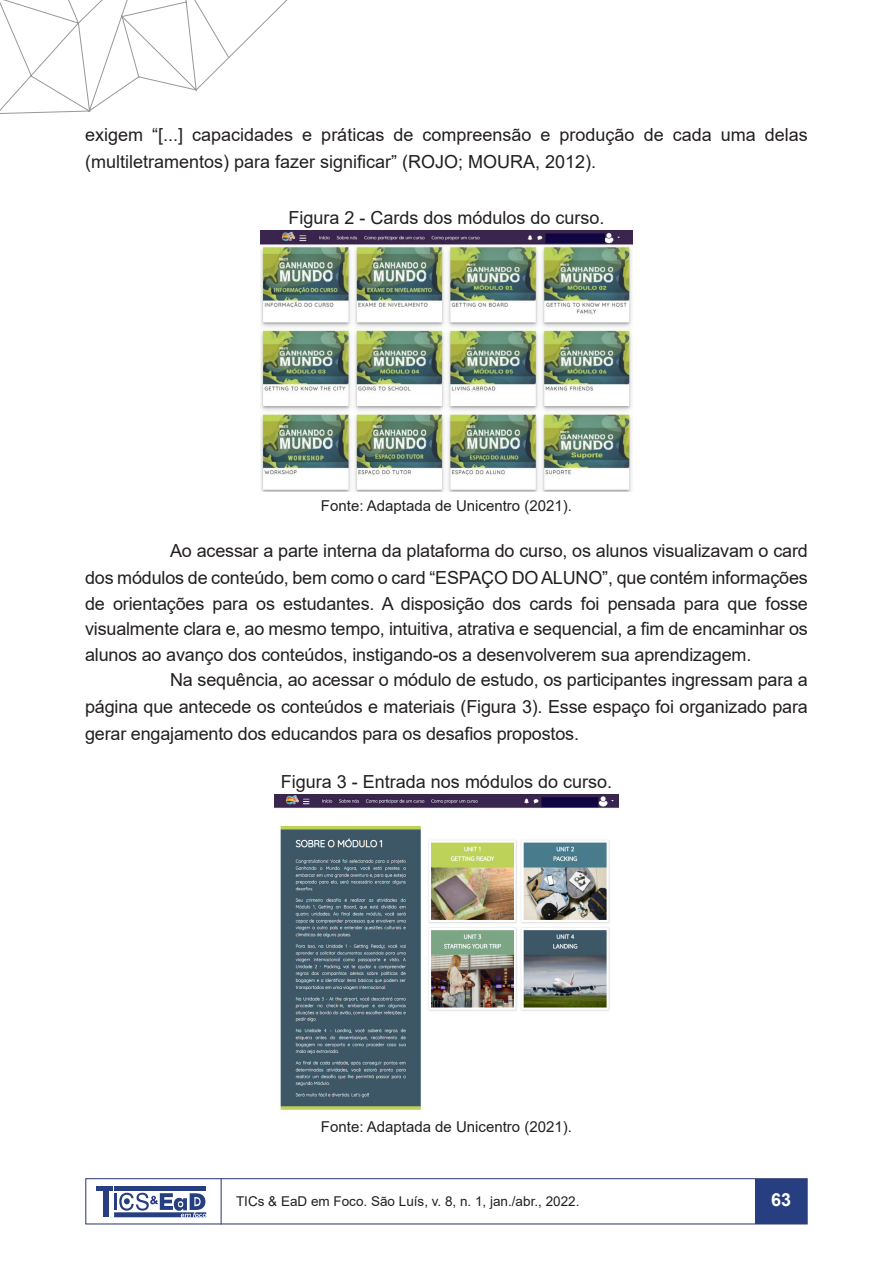
<style>
.page{position:relative;width:893px;height:1263px;background:#fff}
.page>*{position:absolute;margin:0;border:0;box-sizing:border-box;transform-origin:0 0}
.t1{font:18px/25.8px "Arial";color:#231f20;text-align:justify}
.t2{font:700 18px "Arial";color:#fff}
.t3{font:15px "Arial";color:#231f20}
.t4{font:13.5px "Arial";color:#231f20}
</style>
<div class="page">
<svg style="left:0;top:0;width:288px;height:114px"></svg>
<div style="left:85px;top:1178px;width:722px;height:46px;border:1px solid #28336d"></div>
<hr style="left:221px;top:1178px;width:1px;height:46px;background:#28336d">
<div style="left:755px;top:1179px;width:52px;height:44px;background:#273f81"></div>
<div style="left:96px;top:1186px;width:17px;height:5px;background:#273f81"></div>
<div style="left:104px;top:1190px;width:5px;height:27px;background:#273f81"></div>
<svg style="left:114px;top:1186px;width:92px;height:31px"></svg>
<img style="left:261px;top:230px;width:371px;height:261px">
<img style="left:275px;top:794px;width:343px;height:316px">
<p class="t1" style="left:85px;top:121px;width:724px;line-height:27px">exigem “[...] capacidades e práticas de compreensão e produção de cada uma delas (multiletramentos) para fazer significar” (ROJO; MOURA, 2012).</p>
<p class="t1" style="left:288px;top:205px;width:318px">Figura 2 - Cards dos módulos do curso.</p>
<p class="t3" style="left:321px;top:495px;width:252px">Fonte: Adaptada de Unicentro (2021).</p>
<p class="t1" style="left:85px;top:538px;width:724px;text-indent:85px">Ao acessar a parte interna da plataforma do curso, os alunos visualizavam o card dos módulos de conteúdo, bem como o card “ESPAÇO DO ALUNO”, que contém informações de orientações para os estudantes. A disposição dos cards foi pensada para que fosse visualmente clara e, ao mesmo tempo, intuitiva, atrativa e sequencial, a fim de encaminhar os alunos ao avanço dos conteúdos, instigando-os a desenvolverem sua aprendizagem.</p>
<p class="t1" style="left:85px;top:666px;width:724px;line-height:27px;text-indent:85px">Na sequência, ao acessar o módulo de estudo, os participantes ingressam para a página que antecede os conteúdos e materiais (Figura 3). Esse espaço foi organizado para gerar engajamento dos educandos para os desafios propostos.</p>
<p class="t1" style="left:281px;top:769px;width:333px">Figura 3 - Entrada nos módulos do curso.</p>
<p class="t3" style="left:321px;top:1116px;width:252px">Fonte: Adaptada de Unicentro (2021).</p>
<p class="t4" style="left:236px;top:1192px;width:345px">TICs &amp; EaD em Foco. São Luís, v. 8, n. 1, jan./abr., 2022.</p>
<p class="t2" style="left:771px;top:1187px;width:22px">63</p>
</div>
